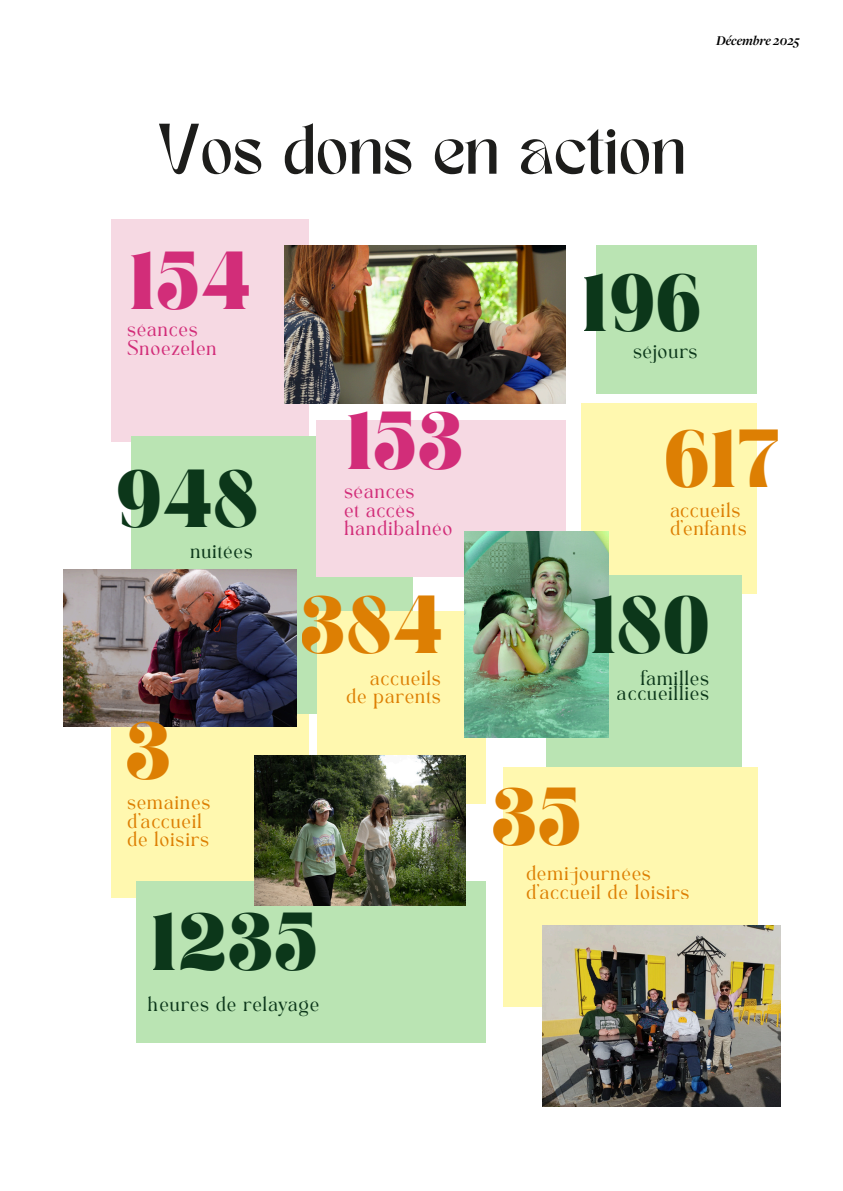
<style>
.page{position:relative;width:843px;height:1191px;background:#fff}
.page>*{position:absolute;margin:0;border:0;box-sizing:border-box;transform-origin:0 0}
.t1{font:50px "TANMERINGUE";color:#1d1d1b}
.t2{font:700 49.6px "TANASHFORD";color:#0c371a}
.t3{font:700 49.6px "TANASHFORD";color:#dd7f03}
.t4{font:700 49.6px "TANASHFORD";color:#d22d79}
.t5{font:14.8px/18.2px "TAN Angleton";color:#dd7f03}
.t6{font:14.8px/15px "TAN Angleton";color:#0c371a;text-align:right}
.t7{font:14.8px/18.2px "TAN Angleton";color:#d22d79}
.t8{font:italic 700 14px "Freight Disp";color:#000}
</style>
<div class="page">
<div style="left:111px;top:219px;width:198px;height:222px;background:#f6d9e3"></div>
<div style="left:596px;top:245px;width:160px;height:148px;background:#bae4b3"></div>
<div style="left:581px;top:403px;width:175px;height:191px;background:#fff8af"></div>
<div style="left:546px;top:574px;width:195px;height:200px;background:#bae4b3"></div>
<div style="left:111px;top:707px;width:198px;height:191px;background:#fff8af"></div>
<div style="left:131px;top:436px;width:281px;height:278px;background:#bae4b3"></div>
<div style="left:317px;top:420px;width:248px;height:156px;background:#f6d9e3"></div>
<div style="left:136px;top:880px;width:349px;height:162px;background:#bae4b3"></div>
<div style="left:503px;top:767px;width:253px;height:240px;background:#fff8af"></div>
<div style="left:317px;top:611px;width:168px;height:193px;background:#fff8af"></div>
<img style="left:64px;top:569px;width:233px;height:157px">
<img style="left:464px;top:531px;width:144px;height:206px">
<img style="left:284px;top:245px;width:281px;height:158px">
<img style="left:542px;top:925px;width:238px;height:181px">
<img style="left:254px;top:755px;width:211px;height:150px">
<h1 class="t1" style="left:158px;top:123px;width:529px">Vos dons en action</h1>
<p class="t8" style="left:715px;top:34px;width:85px">Décembre 2025</p>
<h2 class="t4" style="left:128px;top:249px;width:125px">154</h2>
<p class="t7" style="left:127px;top:322px;width:92px">séances<br>Snoezelen</p>
<h2 class="t2" style="left:581px;top:271px;width:121px">196</h2>
<p class="t6" style="left:632px;top:345px;width:67px">séjours</p>
<h2 class="t2" style="left:115px;top:467px;width:145px">948</h2>
<p class="t6" style="left:189px;top:546px;width:65px">nuitées</p>
<h2 class="t3" style="left:124px;top:719px;width:48px">3</h2>
<p class="t5" style="left:127px;top:795px;width:86px">semaines d’accueil de loisirs</p>
<h2 class="t4" style="left:345px;top:409px;width:120px">153</h2>
<p class="t7" style="left:343px;top:484px;width:111px">séances<br>et accès handibalnéo</p>
<h2 class="t3" style="left:299px;top:593px;width:145px">384</h2>
<p class="t5" style="left:345px;top:671px;width:97px;text-align:right">accueils de parents</p>
<h2 class="t2" style="left:151px;top:910px;width:169px">1235</h2>
<p class="t6" style="left:148px;top:999px;width:173px">heures de relayage</p>
<h2 class="t3" style="left:663px;top:427px;width:118px">617</h2>
<p class="t5" style="left:669px;top:502px;width:79px">accueils d’enfants</p>
<h2 class="t2" style="left:589px;top:593px;width:122px">180</h2>
<h2 class="t3" style="left:490px;top:785px;width:92px">35</h2>
<p class="t6" style="left:616px;top:672px;width:94px">familles accueillies</p>
<p class="t5" style="left:525px;top:866px;width:166px">demi-journées d’accueil de loisirs</p>
</div>
